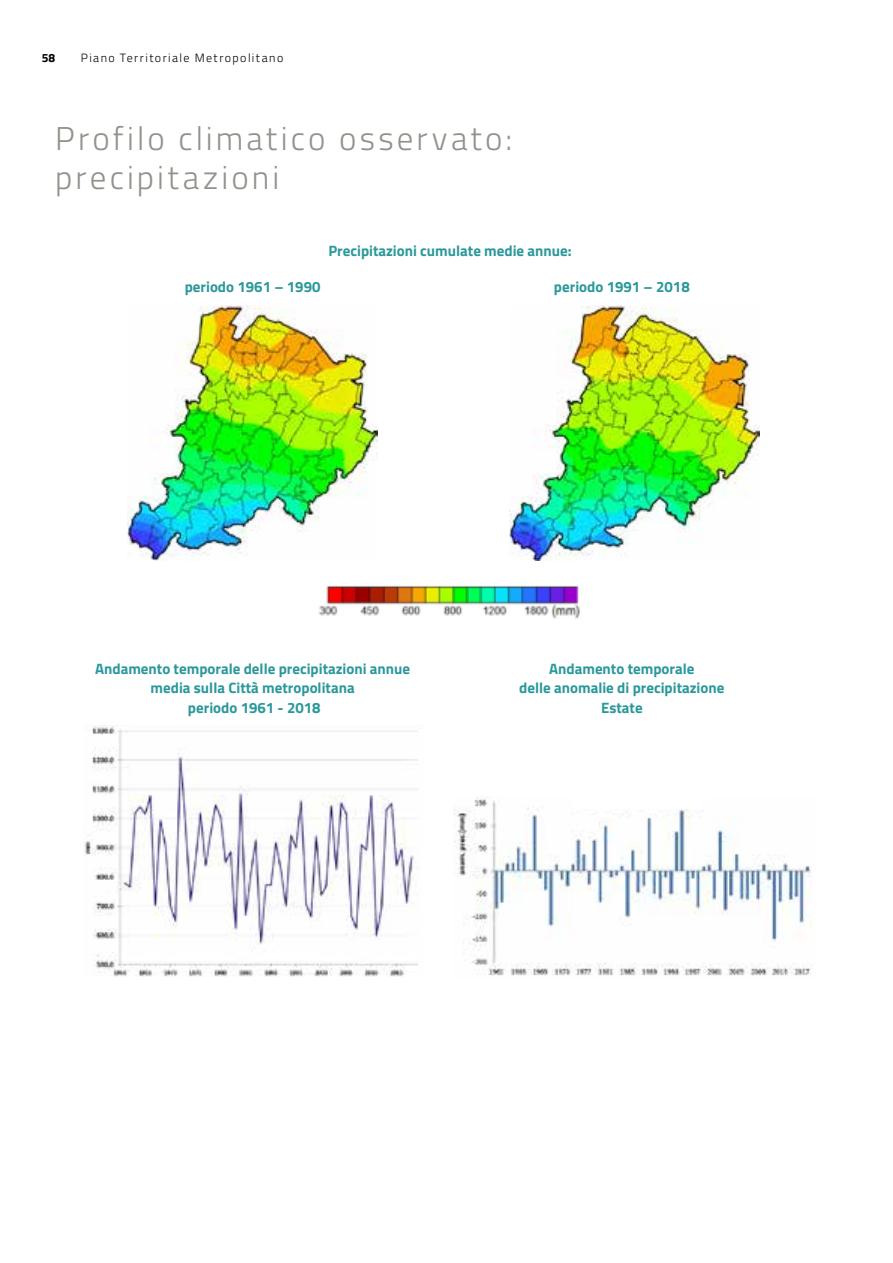
<style>
.page{position:relative;width:893px;height:1263px;background:#fff}
.page>*{position:absolute;margin:0;border:0;box-sizing:border-box;transform-origin:0 0}
.t1{font:300 33px/39px "Titillium Web";letter-spacing:.095em;color:#92928b}
.t2{font:700 15px/19.5px "Titillium Web";color:#2b989b;text-align:center}
.t3{font:300 12px "Titillium Web";letter-spacing:.12em;color:#000}
.t4{font:700 12px "Titillium Web";color:#000}
</style>
<div class="page">
<img style="left:128px;top:306px;width:249px;height:255px">
<img style="left:509px;top:306px;width:251px;height:255px">
<img style="left:319px;top:585px;width:261px;height:34px">
<img style="left:83px;top:725px;width:335px;height:251px">
<img style="left:454px;top:797px;width:358px;height:179px">
<p class="t4" style="left:42px;top:48px;width:15px">58</p>
<p class="t3" style="left:81px;top:49px;width:204px">Piano Territoriale Metropolitano</p>
<h1 class="t1" style="left:55px;top:117px;width:459px">Profilo climatico osservato: precipitazioni</h1>
<p class="t2" style="left:328px;top:241px;width:245px">Precipitazioni cumulate medie annue:</p>
<p class="t2" style="left:185px;top:277px;width:137px">periodo 1961 – 1990</p>
<p class="t2" style="left:554px;top:277px;width:137px">periodo 1991 – 2018</p>
<p class="t2" style="left:95px;top:658px;width:316px">Andamento temporale delle precipitazioni annue media sulla Città metropolitana<br>periodo 1961 - 2018</p>
<p class="t2" style="left:519px;top:658px;width:207px">Andamento temporale<br>delle anomalie di precipitazione<br>Estate</p>
</div>
